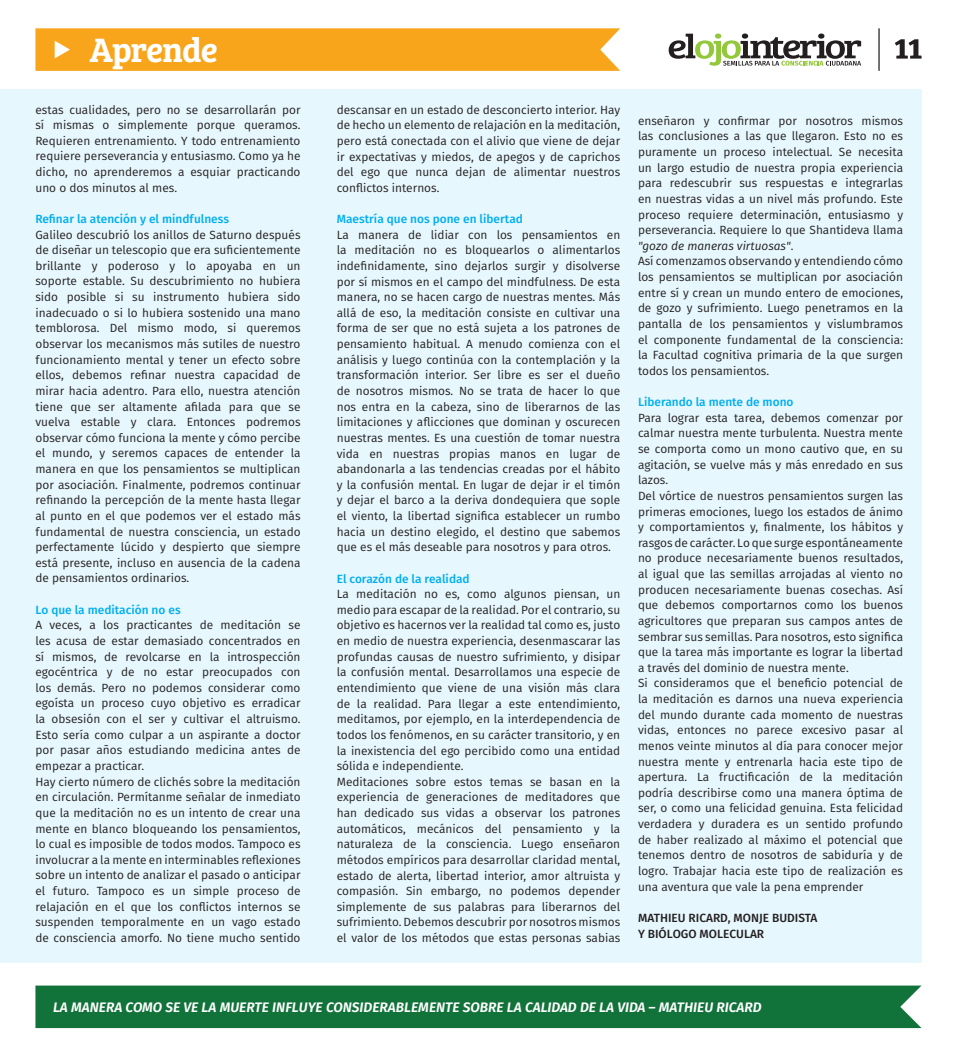
<style>
.page{position:relative;width:957px;height:1049px;background:#fff}
.page>*{position:absolute;margin:0;border:0;box-sizing:border-box;transform-origin:0 0}
.t1{font:600 35px "Bree Serif";letter-spacing:-.025em;color:#fff}
.t2{font:italic 600 13.75px "Fira Sans";color:#fff}
.t3{font:11.88px/15.6px "Fira Sans";color:#231f20;text-align:justify}
.t4{font:500 11.88px "Fira Sans";color:#00aeef}
.t5{font:500 11.88px/15.6px "Fira Sans";color:#231f20}
.s1{font-style:italic}
</style>
<div class="page">
<svg style="left:668px;top:34px;width:193px;height:32px"></svg>
<hr style="left:878px;top:28px;width:1px;height:43px;background:#231f20">
<div style="left:35px;top:985px;width:886px;height:43px;background:#11723a"></div>
<svg style="left:35px;top:28px;width:585px;height:43px;background:#f9a722"></svg>
<div style="left:0;top:89px;width:921px;height:873px;background:#e6f7fd"></div>
<svg style="left:895px;top:39px;width:26px;height:20px"></svg>
<h1 class="t1" style="left:89px;top:23px;width:130px">Aprende</h1>
<p class="t3" style="left:35px;top:102px;width:267px">estas cualidades, pero no se desarrollarán por sí mismas o simplemente porque queramos.<br>Requieren entrenamiento. Y todo entrenamiento requiere perseverancia y entusiasmo. Como ya he dicho, no aprenderemos a esquiar practicando uno o dos minutos al mes.</p>
<p class="t4" style="left:35px;top:210px;width:195px">Refinar la atención y el mindfulness</p>
<p class="t3" style="left:35px;top:227px;width:267px">Galileo descubrió los anillos de Saturno después de diseñar un telescopio que era suficientemente brillante y poderoso y lo apoyaba en un soporte estable. Su descubrimiento no hubiera sido posible si su instrumento hubiera sido inadecuado o si lo hubiera sostenido una mano temblorosa. Del mismo modo, si queremos observar los mecanismos más sutiles de nuestro funcionamiento mental y tener un efecto sobre ellos, debemos refinar nuestra capacidad de mirar hacia adentro. Para ello, nuestra atención tiene que ser altamente afilada para que se vuelva estable y clara. Entonces podremos observar cómo funciona la mente y cómo percibe el mundo, y seremos capaces de entender la manera en que los pensamientos se multiplican por asociación. Finalmente, podremos continuar refinando la percepción de la mente hasta llegar al punto en el que podemos ver el estado más fundamental de nuestra consciencia, un estado perfectamente lúcido y despierto que siempre está presente, incluso en ausencia de la cadena de pensamientos ordinarios.</p>
<p class="t4" style="left:35px;top:601px;width:147px">Lo que la meditación no es</p>
<p class="t3" style="left:35px;top:617px;width:267px;text-align:left">A veces, a los practicantes de meditación se les acusa de estar demasiado concentrados en sí mismos, de revolcarse en la introspección egocéntrica y de no estar preocupados con los demás. Pero no podemos considerar como egoísta un proceso cuyo objetivo es erradicar la obsesión con el ser y cultivar el altruismo.<br>Esto sería como culpar a un aspirante a doctor por pasar años estudiando medicina antes de empezar a practicar.<br>Hay cierto número de clichés sobre la meditación en circulación. Permítanme señalar de inmediato que la meditación no es un intento de crear una mente en blanco bloqueando los pensamientos, lo cual es imposible de todos modos. Tampoco es involucrar a la mente en interminables reflexiones sobre un intento de analizar el pasado o anticipar el futuro. Tampoco es un simple proceso de relajación en el que los conflictos internos se suspenden temporalmente en un vago estado de consciencia amorfo. No tiene mucho sentido</p>
<p class="t3" style="left:337px;top:102px;width:285px">descansar en un estado de desconcierto interior. Hay de hecho un elemento de relajación en la meditación, pero está conectada con el alivio que viene de dejar ir expectativas y miedos, de apegos y de caprichos del ego que nunca dejan de alimentar nuestros conflictos internos.</p>
<p class="t4" style="left:337px;top:211px;width:188px">Maestría que nos pone en libertad</p>
<p class="t3" style="left:337px;top:227px;width:285px">La manera de lidiar con los pensamientos en la meditación no es bloquearlos o alimentarlos indefinidamente, sino dejarlos surgir y disolverse por sí mismos en el campo del mindfulness. De esta manera, no se hacen cargo de nuestras mentes. Más allá de eso, la meditación consiste en cultivar una forma de ser que no está sujeta a los patrones de pensamiento habitual. A menudo comienza con el análisis y luego continúa con la contemplación y la transformación interior. Ser libre es ser el dueño de nosotros mismos. No se trata de hacer lo que nos entra en la cabeza, sino de liberarnos de las limitaciones y aflicciones que dominan y oscurecen nuestras mentes. Es una cuestión de tomar nuestra vida en nuestras propias manos en lugar de abandonarla a las tendencias creadas por el hábito y la confusión mental. En lugar de dejar ir el timón y dejar el barco a la deriva dondequiera que sople el viento, la libertad significa establecer un rumbo hacia un destino elegido, el destino que sabemos que es el más deseable para nosotros y para otros.</p>
<p class="t4" style="left:337px;top:570px;width:134px">El corazón de la realidad</p>
<p class="t3" style="left:337px;top:586px;width:285px;text-align:left">La meditación no es, como algunos piensan, un medio para escapar de la realidad. Por el contrario, su objetivo es hacernos ver la realidad tal como es, justo en medio de nuestra experiencia, desenmascarar las profundas causas de nuestro sufrimiento, y disipar la confusión mental. Desarrollamos una especie de entendimiento que viene de una visión más clara de la realidad. Para llegar a este entendimiento, meditamos, por ejemplo, en la interdependencia de todos los fenómenos, en su carácter transitorio, y en la inexistencia del ego percibido como una entidad sólida e independiente.<br>Meditaciones sobre estos temas se basan en la experiencia de generaciones de meditadores que han dedicado sus vidas a observar los patrones automáticos, mecánicos del pensamiento y la naturaleza de la consciencia. Luego enseñaron métodos empíricos para desarrollar claridad mental, estado de alerta, libertad interior, amor altruista y compasión. Sin embargo, no podemos depender simplemente de sus palabras para liberarnos del sufrimiento. Debemos descubrir por nosotros mismos el valor de los métodos que estas personas sabias</p>
<p class="t3" style="left:638px;top:113px;width:267px;text-align:left">enseñaron y confirmar por nosotros mismos las conclusiones a las que llegaron. Esto no es puramente un proceso intelectual. Se necesita un largo estudio de nuestra propia experiencia para redescubrir sus respuestas e integrarlas en nuestras vidas a un nivel más profundo. Este proceso requiere determinación, entusiasmo y perseverancia. Requiere lo que Shantideva llama <span class="s1">"gozo de maneras virtuosas"</span>.<br>Así comenzamos observando y entendiendo cómo los pensamientos se multiplican por asociación entre sí y crean un mundo entero de emociones, de gozo y sufrimiento. Luego penetramos en la pantalla de los pensamientos y vislumbramos el componente fundamental de la consciencia: la Facultad cognitiva primaria de la que surgen todos los pensamientos.</p>
<p class="t4" style="left:638px;top:394px;width:157px">Liberando la mente de mono</p>
<p class="t3" style="left:638px;top:410px;width:267px;text-align:left">Para lograr esta tarea, debemos comenzar por calmar nuestra mente turbulenta. Nuestra mente se comporta como un mono cautivo que, en su agitación, se vuelve más y más enredado en sus lazos.<br>Del vórtice de nuestros pensamientos surgen las primeras emociones, luego los estados de ánimo y comportamientos y, finalmente, los hábitos y rasgos de carácter. Lo que surge espontáneamente no produce necesariamente buenos resultados, al igual que las semillas arrojadas al viento no producen necesariamente buenas cosechas. Así que debemos comportarnos como los buenos agricultores que preparan sus campos antes de sembrar sus semillas. Para nosotros, esto significa que la tarea más importante es lograr la libertad a través del dominio de nuestra mente.<br>Si consideramos que el beneficio potencial de la meditación es darnos una nueva experiencia del mundo durante cada momento de nuestras vidas, entonces no parece excesivo pasar al menos veinte minutos al día para conocer mejor nuestra mente y entrenarla hacia este tipo de apertura. La fructificación de la meditación podría describirse como una manera óptima de ser, o como una felicidad genuina. Esta felicidad verdadera y duradera es un sentido profundo de haber realizado al máximo el potencial que tenemos dentro de nosotros de sabiduría y de logro. Trabajar hacia este tipo de realización es una aventura que vale la pena emprender</p>
<p class="t5" style="left:638px;top:910px;width:181px">MATHIEU RICARD, MONJE BUDISTA<br>Y BIÓLOGO MOLECULAR</p>
<p class="t2" style="left:53px;top:998px;width:710px">LA MANERA COMO SE VE LA MUERTE INFLUYE CONSIDERABLEMENTE SOBRE LA CALIDAD DE LA VIDA – MATHIEU RICARD</p>
</div>
